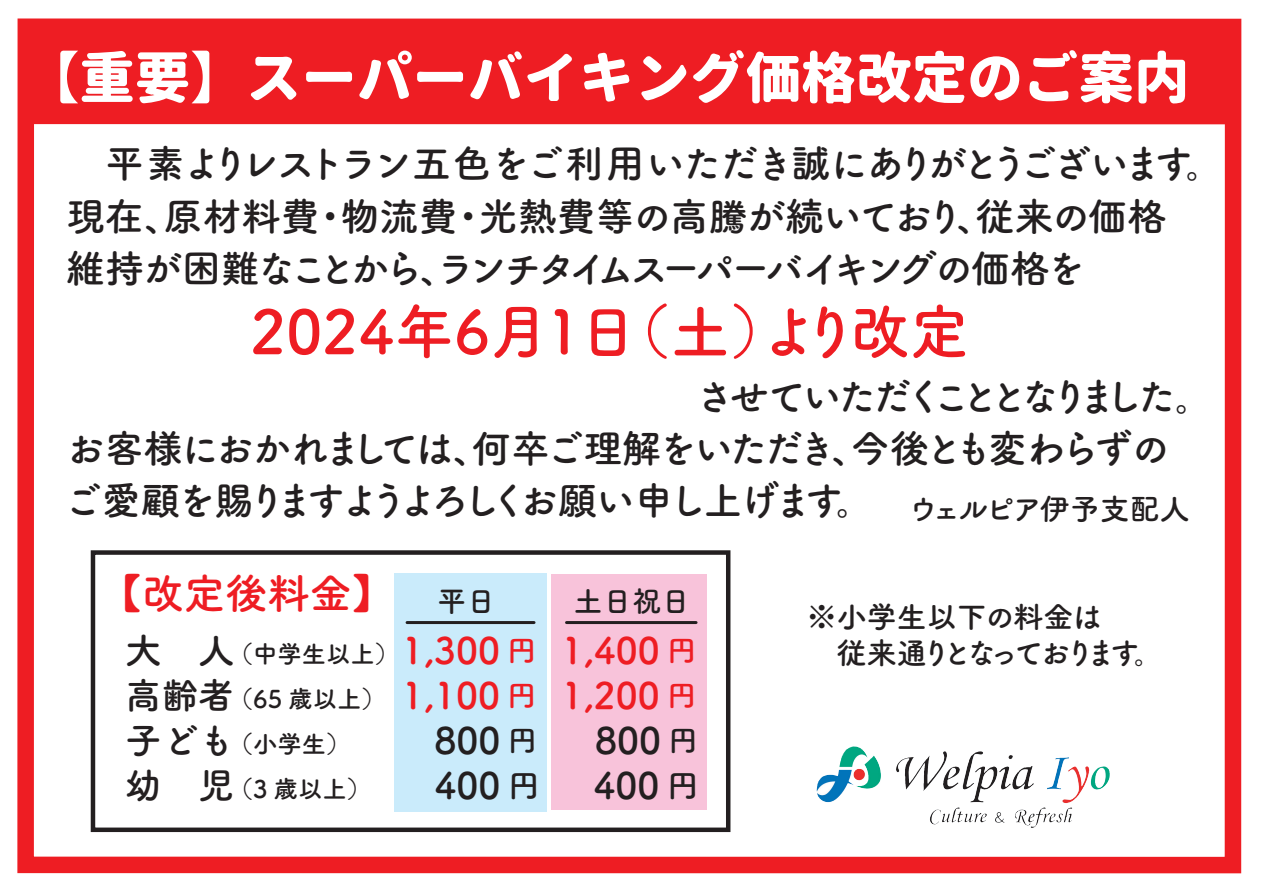
<style>
.page{position:relative;width:1263px;height:893px;background:#fff}
.page>*{position:absolute;margin:0;border:0;box-sizing:border-box;transform-origin:0 0}
.t1{font:60px "Tsuku A Rd Gothic Std B";color:#ee1d23}
.t2{font:800 55.5px "Gen Jyuu Gothic";color:#fff}
.t3{font:42px "Tsuku A Rd Gothic Std B";color:#ee1d23}
.t4{font:39px/52.5px "Tsuku A Rd Gothic Std B";letter-spacing:-.06em;color:#231f20}
.t5{font:39px/52.5px "Tsuku A Rd Gothic Std B";letter-spacing:-.1em;color:#231f20}
.t6{font:39px "Tsuku A Rd Gothic Std B";letter-spacing:-.195em;color:#231f20}
.t7{font:36.6px/45px "Tsuku A Rd Gothic Std B";color:#231f20;text-align:justify}
.t8{font:30px/36px "Tsuku A Rd Gothic Std B";letter-spacing:-.065em;color:#231f20}
.t9{font:29.25px "Tsuku A Rd Gothic Std B";color:#231f20}
.t10{font:24.3px/45px "Tsuku A Rd Gothic Std B";color:#231f20}
.s1{color:#ee1d23}
.s2{font-size:29.25px;color:#ee1d23}
.s3{font-size:29.25px}
.s4{font-size:31.5px}
</style>
<div class="page">
<div style="left:28px;top:25px;width:1204px;height:99px;background:#ee1d23"></div>
<div style="left:17px;top:19px;width:1224px;height:854px;border:16px solid #ee1d23"></div>
<div style="left:551px;top:574px;width:156px;height:236px;background:#f8c3da"></div>
<div style="left:394px;top:573px;width:153px;height:239px;background:#caebfb"></div>
<hr style="left:407px;top:621px;width:127px;height:3px;background:#231f20">
<hr style="left:566px;top:621px;width:130px;height:3px;background:#231f20">
<div style="left:91px;top:550px;width:639px;height:282px;border:4px solid #231f20"></div>
<img style="left:839px;top:746px;width:105px;height:38px">
<h2 class="t2" style="left:24px;top:36px;width:1167px">【重要】スーパーバイキング価格改定のご案内</h2>
<p class="t4" style="left:66px;top:135px;width:1159px;text-indent:39px">平素よりレストラン五色をご利用いただき誠にありがとうございます。現在、原材料費・物流費・光熱費等の高騰が続いており、従来の価格<br>維持が困難なことから、ランチタイムスーパーバイキングの価格を</p>
<h1 class="t1" style="left:250px;top:285px;width:721px">2024年6月1日（土）より改定</h1>
<p class="t6" style="left:695px;top:366px;width:520px">させていただくこととなりました。</p>
<p class="t5" style="left:63px;top:419px;width:1108px">お客様におかれましては、何卒ご理解をいただき、今後とも変わらずのご愛顧を賜りますようよろしくお願い申し上げます。</p>
<p class="t8" style="left:909px;top:489px;width:283px">ウェルピア伊予支配人</p>
<p class="t3" style="left:100px;top:561px;width:295px">【改定後料金】</p>
<p class="t9" style="left:437px;top:578px;width:60px">平日</p>
<p class="t9" style="left:573px;top:578px;width:118px">土日祝日</p>
<p class="t7" style="left:125px;top:625px;width:573px">大　人　　　　 <span class="s1">1,300</span> <span class="s2">円</span> <span class="s1">1,400</span> <span class="s2">円</span>高齢者　　　　 <span class="s1">1,100</span> <span class="s2">円</span> <span class="s1">1,200</span> <span class="s2">円</span>子ども　　　　</p>
<p class="t10" style="left:229px;top:630px;width:172px">（中学生以上）（65 歳以上）（小学生）<br>（3 歳以上）</p>
<p class="t7" style="left:435px;top:715px;width:104px">800 <span class="s3">円</span></p>
<p class="t7" style="left:595px;top:715px;width:104px">800 <span class="s3">円</span></p>
<p class="t7" style="left:125px;top:760px;width:257px">幼　児　　　　</p>
<p class="t7" style="left:435px;top:760px;width:107px">400 <span class="s4">円</span></p>
<p class="t7" style="left:594px;top:760px;width:107px">400 <span class="s4">円</span></p>
<p class="t8" style="left:807px;top:597px;width:358px">※小学生以下の料金は<br>　従来通りとなっております。</p>
</div>
